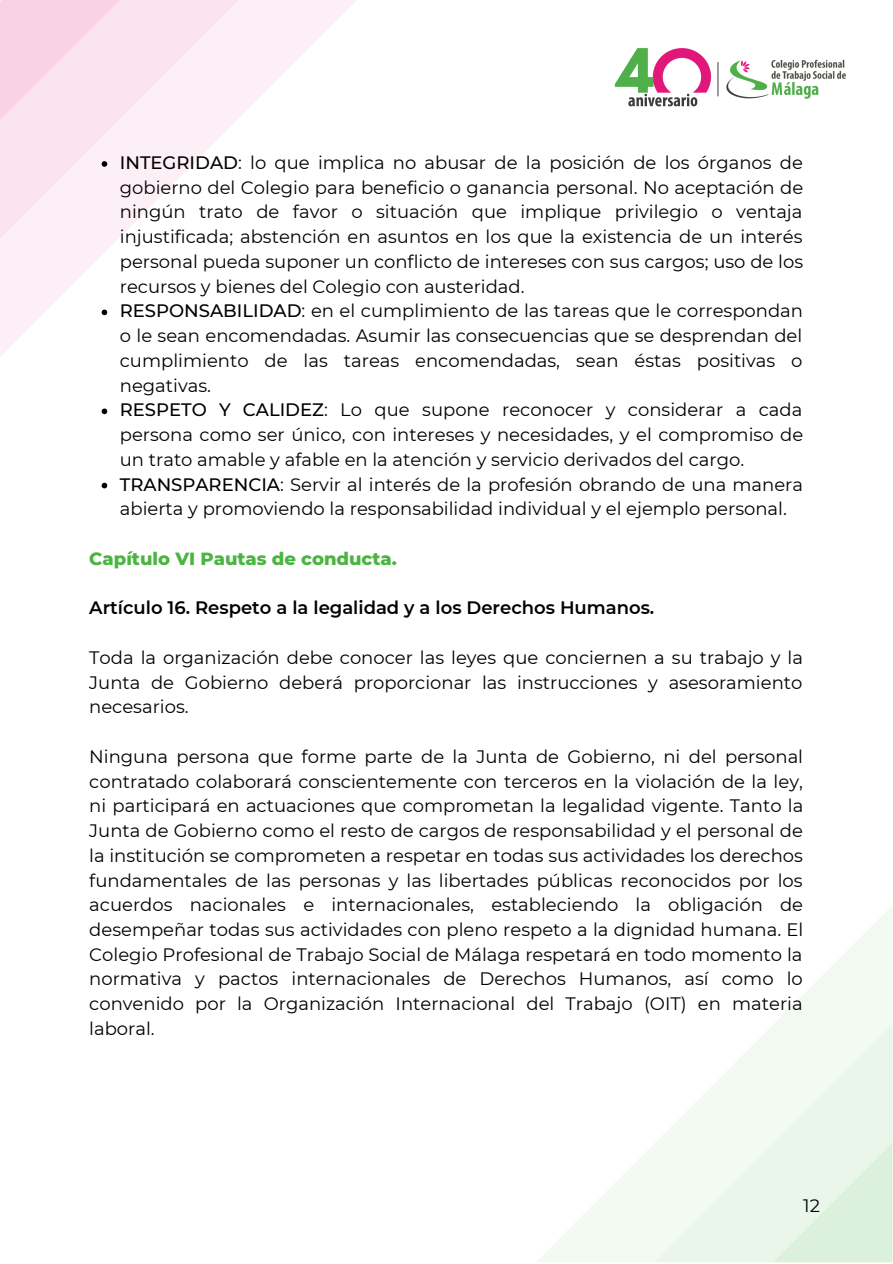
<style>
.page{position:relative;width:893px;height:1264px;background:#fff}
.page>*{position:absolute;margin:0;border:0;box-sizing:border-box;transform-origin:0 0}
.t1{font:18px/24.8px "Montserrat";color:#000;text-align:justify}
.t2{font:600 18px "Montserrat";color:#000}
.t3{font:800 18px "Montserrat";color:#4ab540}
.s1{font-weight:500}
</style>
<div class="page">
<svg style="left:0;top:0;width:356px;height:357px"></svg>
<svg style="left:0;top:0;width:239px;height:239px;fill:#fdeff6"></svg>
<svg style="left:0;top:0;width:120px;height:120px;background:#f9dae9"></svg>
<svg style="left:537px;top:906px;width:355px;height:356px"></svg>
<svg style="left:654px;top:1023px;width:238px;height:239px;fill:#f2faf2"></svg>
<svg style="left:772px;top:1142px;width:120px;height:120px;background:#e3f3e2"></svg>
<img style="left:614px;top:48px;width:232px;height:59px">
<svg style="left:102px;top:161px;width:5px;height:6px"></svg>
<svg style="left:102px;top:309px;width:5px;height:6px"></svg>
<svg style="left:102px;top:408px;width:5px;height:6px"></svg>
<svg style="left:102px;top:483px;width:5px;height:5px"></svg>
<p class="t1" style="left:120px;top:150px;width:684px;text-align:left"><span class="s1">INTEGRIDAD</span>: lo que implica no abusar de la posición de los órganos de gobierno del Colegio para beneficio o ganancia personal. No aceptación de ningún trato de favor o situación que implique privilegio o ventaja injustificada; abstención en asuntos en los que la existencia de un interés personal pueda suponer un conflicto de intereses con sus cargos; uso de los recursos y bienes del Colegio con austeridad.<br><span class="s1">RESPONSABILIDAD</span>: en el cumplimiento de las tareas que le correspondan o le sean encomendadas. Asumir las consecuencias que se desprendan del cumplimiento de las tareas encomendadas, sean éstas positivas o negativas.<br><span class="s1">RESPETO Y CALIDEZ</span>: Lo que supone reconocer y considerar a cada persona como ser único, con intereses y necesidades, y el compromiso de un trato amable y afable en la atención y servicio derivados del cargo.<br><span class="s1">TRANSPARENCIA</span>: Servir al interés de la profesión obrando de una manera abierta y promoviendo la responsabilidad individual y el ejemplo personal.</p>
<p class="t3" style="left:89px;top:547px;width:309px">Capítulo VI Pautas de conducta.</p>
<p class="t2" style="left:89px;top:597px;width:566px">Artículo 16. Respeto a la legalidad y a los Derechos Humanos.</p>
<p class="t1" style="left:89px;top:645px;width:715px">Toda la organización debe conocer las leyes que conciernen a su trabajo y la Junta de Gobierno deberá proporcionar las instrucciones y asesoramiento necesarios.</p>
<p class="t1" style="left:89px;top:744px;width:715px">Ninguna persona que forme parte de la Junta de Gobierno, ni del personal contratado colaborará conscientemente con terceros en la violación de la ley, ni participará en actuaciones que comprometan la legalidad vigente. Tanto la Junta de Gobierno como el resto de cargos de responsabilidad y el personal de la institución se comprometen a respetar en todas sus actividades los derechos fundamentales de las personas y las libertades públicas reconocidos por los acuerdos nacionales e internacionales, estableciendo la obligación de desempeñar todas sus actividades con pleno respeto a la dignidad humana. El Colegio Profesional de Trabajo Social de Málaga respetará en todo momento la normativa y pactos internacionales de Derechos Humanos, así como lo convenido por la Organización Internacional del Trabajo (OIT) en materia laboral.</p>
<p class="t1" style="left:803px;top:1193px;width:18px">12</p>
</div>
